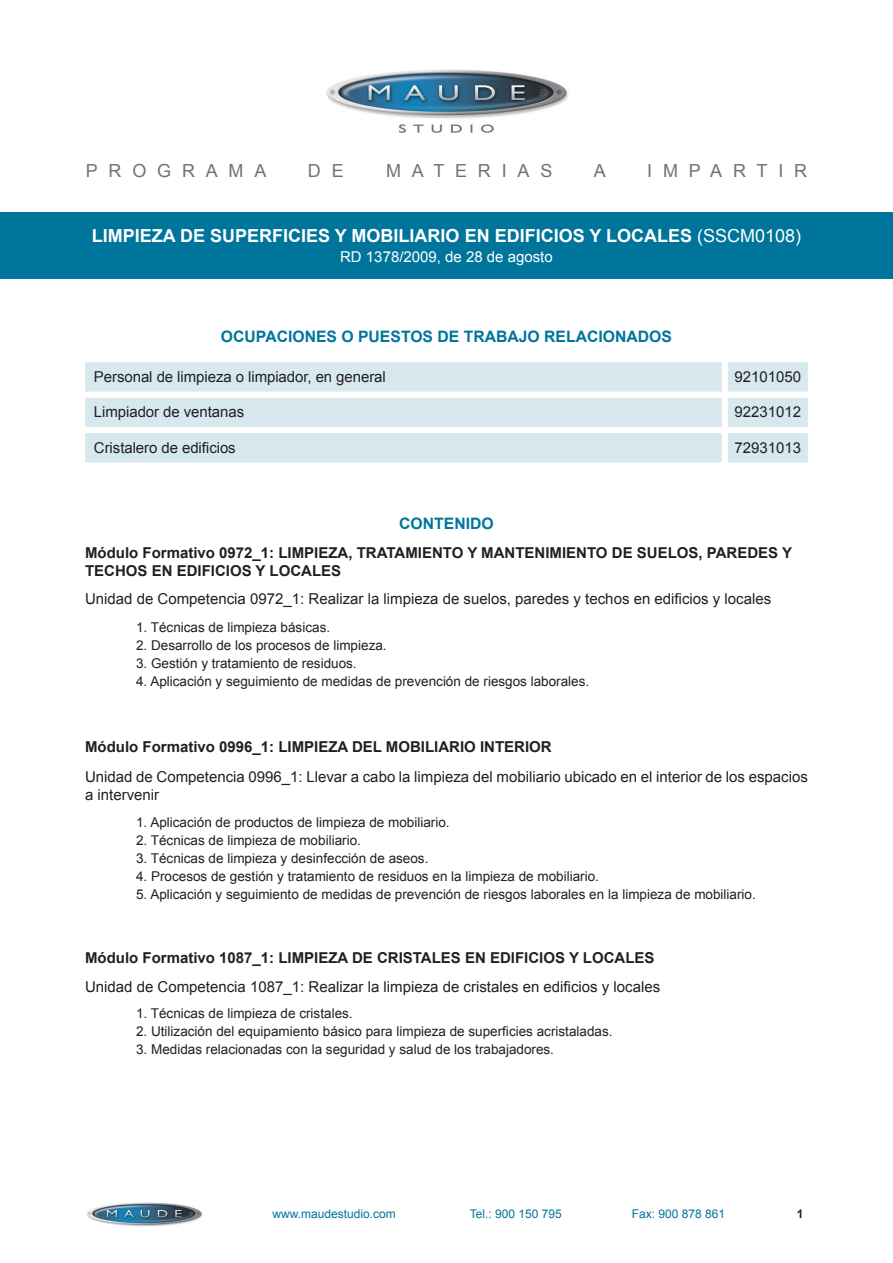
<style>
.page{position:relative;width:893px;height:1263px;background:#fff}
.page>*{position:absolute;margin:0;border:0;box-sizing:border-box;transform-origin:0 0}
.t1{font:700 18px "Arial";color:#fff}
.t2{font:18px "Arial";letter-spacing:.6em;color:#727272}
.t3{font:700 15.75px "Arial";color:#00759b}
.t4{font:15px/18px "Arial";color:#231f20}
.t5{font:700 15px/18px "Arial";color:#231f20}
.t6{font:15px "Arial";color:#fff}
.t7{font:13.5px "Arial";color:#231f20}
.t8{font:12px "Arial";color:#00759b}
.t9{font:700 12px "Arial";color:#231f20}
.s1{font-weight:400}
</style>
<div class="page">
<img style="left:86px;top:1202px;width:117px;height:25px">
<img style="left:326px;top:69px;width:242px;height:64px">
<div style="left:0;top:212px;width:893px;height:67px;background:#00759b"></div>
<div style="left:79px;top:356px;width:649px;height:42px;background:#d7e9ef;border:6px solid #fff"></div>
<div style="left:722px;top:356px;width:92px;height:42px;background:#d7e9ef;border:6px solid #fff"></div>
<div style="left:79px;top:392px;width:649px;height:41px;background:#d7e9ef;border:6px solid #fff"></div>
<div style="left:722px;top:392px;width:92px;height:41px;background:#d7e9ef;border:6px solid #fff"></div>
<div style="left:79px;top:427px;width:649px;height:41px;background:#d7e9ef;border:6px solid #fff"></div>
<div style="left:722px;top:427px;width:92px;height:41px;background:#d7e9ef;border:6px solid #fff"></div>
<p class="t2" style="left:86px;top:159px;width:182px">PROGRAMA</p>
<p class="t2" style="left:308px;top:159px;width:37px">D E</p>
<p class="t2" style="left:386px;top:159px;width:168px">MATERIAS</p>
<p class="t2" style="left:594px;top:159px;width:14px">A</p>
<p class="t2" style="left:647px;top:159px;width:161px">IMPARTIR</p>
<p class="t1" style="left:92px;top:223px;width:711px">LIMPIEZA DE SUPERFICIES Y MOBILIARIO EN EDIFICIOS Y LOCALES <span class="s1">(SSCM0108)</span></p>
<p class="t6" style="left:340px;top:247px;width:214px">RD 1378/2009, de 28 de agosto</p>
<p class="t3" style="left:221px;top:326px;width:452px">OCUPACIONES O PUESTOS DE TRABAJO RELACIONADOS</p>
<p class="t4" style="left:94px;top:368px;width:293px">Personal de limpieza o limpiador, en general</p>
<p class="t4" style="left:734px;top:368px;width:68px">92101050</p>
<p class="t4" style="left:94px;top:403px;width:152px">Limpiador de ventanas</p>
<p class="t4" style="left:734px;top:403px;width:68px">92231012</p>
<p class="t4" style="left:94px;top:439px;width:143px">Cristalero de edificios</p>
<p class="t4" style="left:734px;top:439px;width:68px">72931013</p>
<p class="t3" style="left:399px;top:513px;width:96px">CONTENIDO</p>
<p class="t5" style="left:85px;top:544px;width:709px">Módulo Formativo 0972_1: LIMPIEZA, TRATAMIENTO Y MANTENIMIENTO DE SUELOS, PAREDES Y<br>TECHOS EN EDIFICIOS Y LOCALES</p>
<p class="t4" style="left:85px;top:590px;width:688px">Unidad de Competencia 0972_1: Realizar la limpieza de suelos, paredes y techos en edificios y locales</p>
<p class="t7" style="left:136px;top:618px;width:196px">1. Técnicas de limpieza básicas.</p>
<p class="t7" style="left:136px;top:636px;width:252px">2. Desarrollo de los procesos de limpieza.</p>
<p class="t7" style="left:136px;top:654px;width:222px">3. Gestión y tratamiento de residuos.</p>
<p class="t7" style="left:136px;top:672px;width:455px">4. Aplicación y seguimiento de medidas de prevención de riesgos laborales.</p>
<p class="t5" style="left:85px;top:738px;width:468px">Módulo Formativo 0996_1: LIMPIEZA DEL MOBILIARIO INTERIOR</p>
<p class="t4" style="left:85px;top:768px;width:724px">Unidad de Competencia 0996_1: Llevar a cabo la limpieza del mobiliario ubicado en el interior de los espacios a intervenir</p>
<p class="t7" style="left:136px;top:814px;width:315px">1. Aplicación de productos de limpieza de mobiliario.</p>
<p class="t7" style="left:136px;top:832px;width:226px">2. Técnicas de limpieza de mobiliario.</p>
<p class="t7" style="left:136px;top:850px;width:294px">3. Técnicas de limpieza y desinfección de aseos.</p>
<p class="t7" style="left:136px;top:868px;width:464px">4. Procesos de gestión y tratamiento de residuos en la limpieza de mobiliario.</p>
<p class="t7" style="left:136px;top:886px;width:621px">5. Aplicación y seguimiento de medidas de prevención de riesgos laborales en la limpieza de mobiliario.</p>
<p class="t5" style="left:85px;top:949px;width:571px">Módulo Formativo 1087_1: LIMPIEZA DE CRISTALES EN EDIFICIOS Y LOCALES</p>
<p class="t4" style="left:85px;top:978px;width:577px">Unidad de Competencia 1087_1: Realizar la limpieza de cristales en edificios y locales</p>
<p class="t7" style="left:136px;top:1004px;width:218px">1. Técnicas de limpieza de cristales.</p>
<p class="t7" style="left:136px;top:1022px;width:478px">2. Utilización del equipamiento básico para limpieza de superficies acristaladas.</p>
<p class="t7" style="left:136px;top:1040px;width:419px">3. Medidas relacionadas con la seguridad y salud de los trabajadores.</p>
<p class="t8" style="left:273px;top:1206px;width:125px">www.maudestudio.com</p>
<p class="t8" style="left:470px;top:1206px;width:94px">Tel.: 900 150 795</p>
<p class="t8" style="left:632px;top:1206px;width:95px">Fax: 900 878 861</p>
<p class="t9" style="left:797px;top:1205px;width:8px">1</p>
</div>
